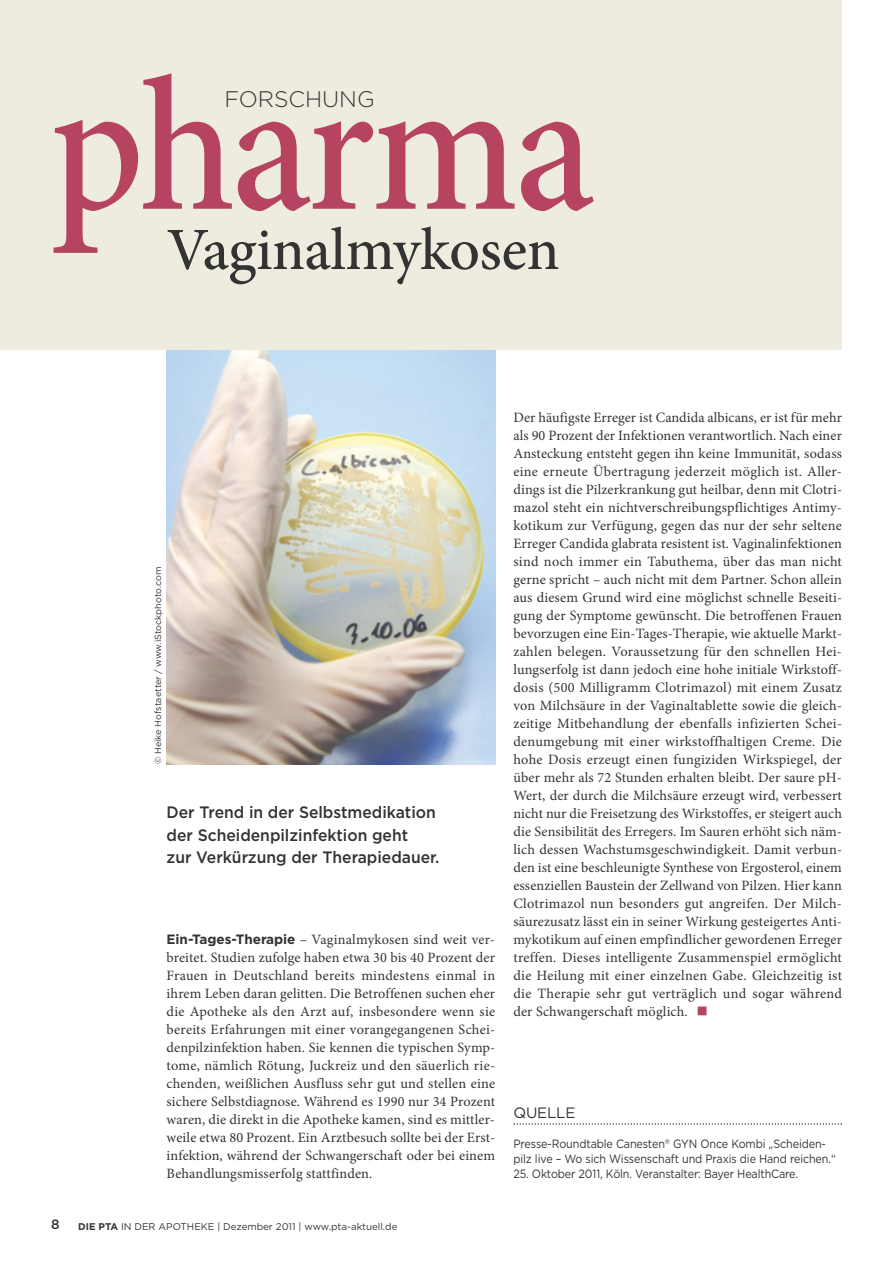
<style>
.page{position:relative;width:893px;height:1263px;background:#fff}
.page>*{position:absolute;margin:0;border:0;box-sizing:border-box;transform-origin:0 0}
.t1{font:500 condensed 193.5px "Minion Pro";letter-spacing:-.025em;color:#b64461}
.t2{font:500 60px "Minion Pro";letter-spacing:-.01em;color:#343334}
.t3{font:300 22.5px "Gotham";color:#343334}
.t4{font:500 16.5px/22.5px "Gotham";color:#343334;scale:.95 1}
.t5{font:15px "Gotham";letter-spacing:-.01em;color:#343334}
.t6{font:14.25px/18px "Minion Pro";letter-spacing:.01em;color:#343334;text-align:justify}
.t7{font:500 13.5px "Gotham";color:#343334}
.t8{font:12px/15px "Gotham";letter-spacing:-.01em;color:#343334;scale:.9 1}
.t9{font:9.75px "Gotham";color:#343334}
.t10{font:9px "Gotham";color:#343334}
.s1{font-family:"Gotham";font-weight:700;font-size:13.5px}
.s2{font-weight:700}
</style>
<div class="page">
<img style="left:167px;top:350px;width:328px;height:414px">
<div style="left:0;top:0;width:842px;height:350px;background:#eeecde"></div>
<svg style="left:513px;top:1123px;width:329px;height:2px"></svg>
<h1 class="t1" style="left:51px;top:29px;width:545px">pharma</h1>
<h3 class="t3" style="left:224px;top:91px;width:152px">FORSCHUNG</h3>
<h2 class="t2" style="left:167px;top:213px;width:394px">Vaginalmykosen</h2>
<p class="t10" style="left:154px;top:764px;width:199px;rotate:-90deg">© Heike Hofstaetter / www.iStockphoto.com</p>
<p class="t4" style="left:167px;top:802px;width:289px">Der Trend in der Selbstmedikation der Scheidenpilzinfektion geht<br>zur Verkürzung der Therapiedauer.</p>
<p class="t6" style="left:167px;top:932px;width:330px"><span class="s1">Ein-Tages-Therapie</span> – Vaginalmykosen sind weit ver&shy;breitet. Studien zufolge haben etwa 30 bis 40 Prozent der Frauen in Deutschland bereits mindestens einmal in ihrem Leben daran gelitten. Die Betroffenen suchen eher die Apotheke als den Arzt auf, insbesondere wenn sie bereits Erfahrungen mit einer vorangegangenen Schei&shy;denpilzinfektion haben. Sie kennen die typischen Symp&shy;tome, nämlich Rötung, Juckreiz und den säuerlich rie&shy;chenden, weißlichen Ausfluss sehr gut und stellen eine sichere Selbstdiagnose. Während es 1990 nur 34 Prozent waren, die direkt in die Apotheke kamen, sind es mittler&shy;weile etwa 80 Prozent. Ein Arztbesuch sollte bei der Erst&shy;infektion, während der Schwangerschaft oder bei einem Behandlungsmisserfolg stattfinden.</p>
<p class="t7" style="left:51px;top:1219px;width:10px">8</p>
<p class="t9" style="left:78px;top:1223px;width:321px"><span class="s2">DIE PTA</span> IN DER APOTHEKE | Dezember 2011 | www.pta-aktuell.de</p>
<p class="t6" style="left:513px;top:410px;width:330px">Der häufigste Erreger ist Candida albicans, er ist für mehr als 90 Prozent der Infektionen verantwortlich. Nach einer Ansteckung entsteht gegen ihn keine Immunität, sodass eine erneute Übertragung jederzeit möglich ist. Aller&shy;dings ist die Pilzerkrankung gut heilbar, denn mit Clotri&shy;mazol steht ein nichtverschreibungspflichtiges Antimy&shy;kotikum zur Verfügung, gegen das nur der sehr seltene Erreger Candida glabrata resistent ist. Vaginalinfektionen sind noch immer ein Tabuthema, über das man nicht gerne spricht – auch nicht mit dem Partner. Schon allein aus diesem Grund wird eine möglichst schnelle Beseiti&shy;gung der Symptome gewünscht. Die betroffenen Frauen bevorzugen eine Ein-Tages-Therapie, wie aktuelle Markt&shy;zahlen belegen. Voraussetzung für den schnellen Hei&shy;lungserfolg ist dann jedoch eine hohe initiale Wirkstoff&shy;dosis (500 Milligramm Clotrimazol) mit einem Zusatz von Milchsäure in der Vaginaltablette sowie die gleich&shy;zeitige Mitbehandlung der ebenfalls infizierten Schei&shy;denumgebung mit einer wirkstoffhaltigen Creme. Die hohe Dosis erzeugt einen fungiziden Wirkspiegel, der über mehr als 72 Stunden erhalten bleibt. Der saure pH-Wert, der durch die Milchsäure erzeugt wird, verbessert nicht nur die Freisetzung des Wirkstoffes, er steigert auch die Sensibilität des Erregers. Im Sauren erhöht sich näm&shy;lich dessen Wachstumsgeschwindigkeit. Damit verbun&shy;den ist eine beschleunigte Synthese von Ergosterol, einem essenziellen Baustein der Zellwand von Pilzen. Hier kann Clotrimazol nun besonders gut angreifen. Der Milch&shy;säurezusatz lässt ein in seiner Wirkung gesteigertes Anti&shy;mykotikum auf einen empfindlicher gewordenen Erreger treffen. Dieses intelligente Zusammenspiel ermöglicht die Heilung mit einer einzelnen Gabe. Gleichzeitig ist die Therapie sehr gut verträglich und sogar während der Schwangerschaft möglich.</p>
<p class="t5" style="left:513px;top:1107px;width:64px">QUELLE</p>
<p class="t8" style="left:513px;top:1137px;width:360px">Presse-Roundtable Canesten<sup>®</sup> GYN Once Kombi „Scheiden&shy;pilz live – Wo sich Wissenschaft und Praxis die Hand reichen.“</p>
<p class="t8" style="left:513px;top:1167px;width:318px">25. Oktober 2011, Köln. Veranstalter: Bayer HealthCare.</p>
</div>
